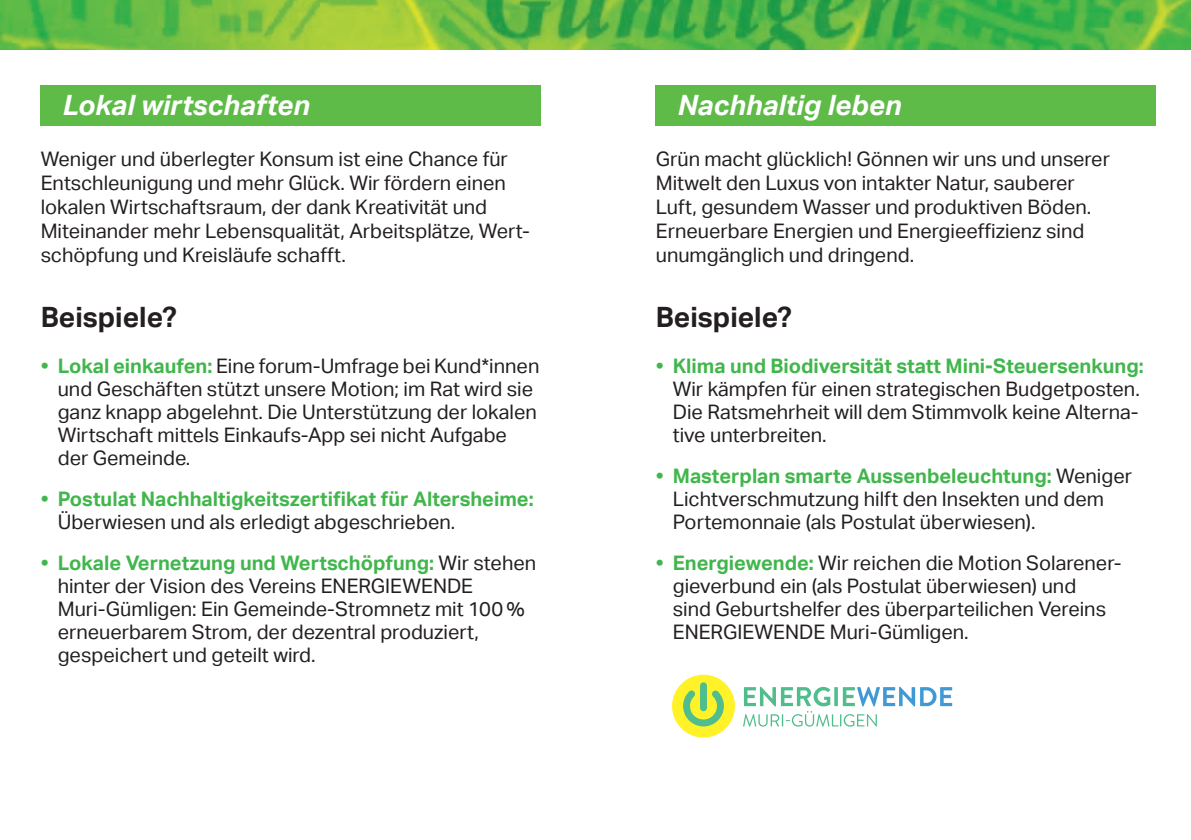
<style>
.page{position:relative;width:1191px;height:840px;background:#fff}
.page>*{position:absolute;margin:0;border:0;box-sizing:border-box;transform-origin:0 0}
.t1{font:italic 700 28px "Aktiv Grotesk";color:#fff}
._1_Text{font:700 28px "Aktiv Grotesk";color:#231f20}
._5_Text_Kandidaten{font:20px/23px "Aktiv Grotesk";color:#231f20}
._1_Text-2{font:20px/24px "Aktiv Grotesk";color:#231f20}
._5_Text_Kandidaten-2{font:700 20px/23px "Aktiv Grotesk";color:#41b64c}
.s1{font-weight:700;color:#41b64c}
.s2{font-weight:400;color:#231f20}
</style>
<div class="page">
<img style="left:0;top:0;width:1191px;height:50px">
<div style="left:40px;top:85px;width:500px;height:41px;background:#5fbb47"></div>
<div style="left:655px;top:85px;width:500px;height:41px;background:#5fbb47"></div>
<div style="left:672px;top:674px;width:63px;height:63px;background:#fff229;border-radius:50%"></div>
<div style="left:700px;top:682px;width:7px;height:28px;background:#4fbd8c;border-radius:3px"></div>
<svg style="left:683px;top:690px;width:41px;height:36px"></svg>
<svg style="left:743px;top:686px;width:209px;height:40px"></svg>
<p class="t1" style="left:62px;top:89px;width:249px">Lokal wirtschaften</p>
<p class="_1_Text-2" style="left:41px;top:146px;width:491px">Weniger und überlegter Konsum ist eine Chance für Entschleunigung und mehr Glück. Wir fördern einen lokalen Wirtschaftsraum, der dank Kreativität und Miteinander mehr Lebensqualität, Arbeitsplätze, Wert&shy;schöpfung und Kreisläufe schafft.</p>
<p class="_1_Text" style="left:41px;top:300px;width:137px">Beispiele?</p>
<p class="_5_Text_Kandidaten" style="left:41px;top:354px;width:500px"><span class="s1">• Lokal einkaufen:</span> Eine forum-Umfrage bei Kund*innen</p>
<p class="_5_Text_Kandidaten" style="left:58px;top:377px;width:480px">und Geschäften stützt unsere Motion; im Rat wird sie ganz knapp abgelehnt. Die Unterstützung der lokalen Wirtschaft mittels Einkaufs-App sei nicht Aufgabe der Gemeinde.</p>
<p class="_5_Text_Kandidaten-2" style="left:58px;top:487px;width:477px;text-indent:-17px">• Postulat Nachhaltigkeitszertifikat für Altersheime:<br><span class="s2">Überwiesen und als erledigt abgeschrieben.</span></p>
<p class="_5_Text_Kandidaten" style="left:58px;top:551px;width:480px;text-indent:-17px"><span class="s1">• Lokale Vernetzung und Wertschöpfung:</span> Wir stehen hinter der Vision des Vereins ENERGIEWENDE Muri-Gümligen: Ein Gemeinde-Stromnetz mit 100 % erneuerbarem Strom, der dezentral produziert, gespeichert und geteilt wird.</p>
<p class="t1" style="left:677px;top:89px;width:225px">Nachhaltig leben</p>
<p class="_1_Text-2" style="left:656px;top:146px;width:456px">Grün macht glücklich! Gönnen wir uns und unserer Mitwelt den Luxus von intakter Natur, sauberer Luft, gesundem Wasser und produktiven Böden.<br>Erneuerbare Energien und Energieeffizienz sind unumgänglich und dringend.</p>
<p class="_1_Text" style="left:656px;top:300px;width:137px">Beispiele?</p>
<p class="_5_Text_Kandidaten" style="left:673px;top:354px;width:472px;text-indent:-17px"><span class="s1">• Klima und Biodiversität statt Mini-Steuersenkung:<br></span>Wir kämpfen für einen strategischen Budgetposten.<br>Die Ratsmehrheit will dem Stimmvolk keine Alterna&shy;tive unterbreiten.</p>
<p class="_5_Text_Kandidaten" style="left:673px;top:464px;width:461px;text-indent:-17px"><span class="s1">• Masterplan smarte Aussenbeleuchtung:</span> Weniger<br>Lichtverschmutzung hilft den Insekten und dem<br>Portemonnaie (als Postulat überwiesen).</p>
<p class="_5_Text_Kandidaten" style="left:656px;top:551px;width:467px"><span class="s1">• Energiewende:</span> Wir reichen die Motion Solarener-</p>
<p class="_5_Text_Kandidaten" style="left:673px;top:574px;width:435px">gieverbund ein (als Postulat überwiesen) und sind Geburtshelfer des überparteilichen Vereins<br>ENERGIEWENDE Muri-Gümligen.</p>
</div>
